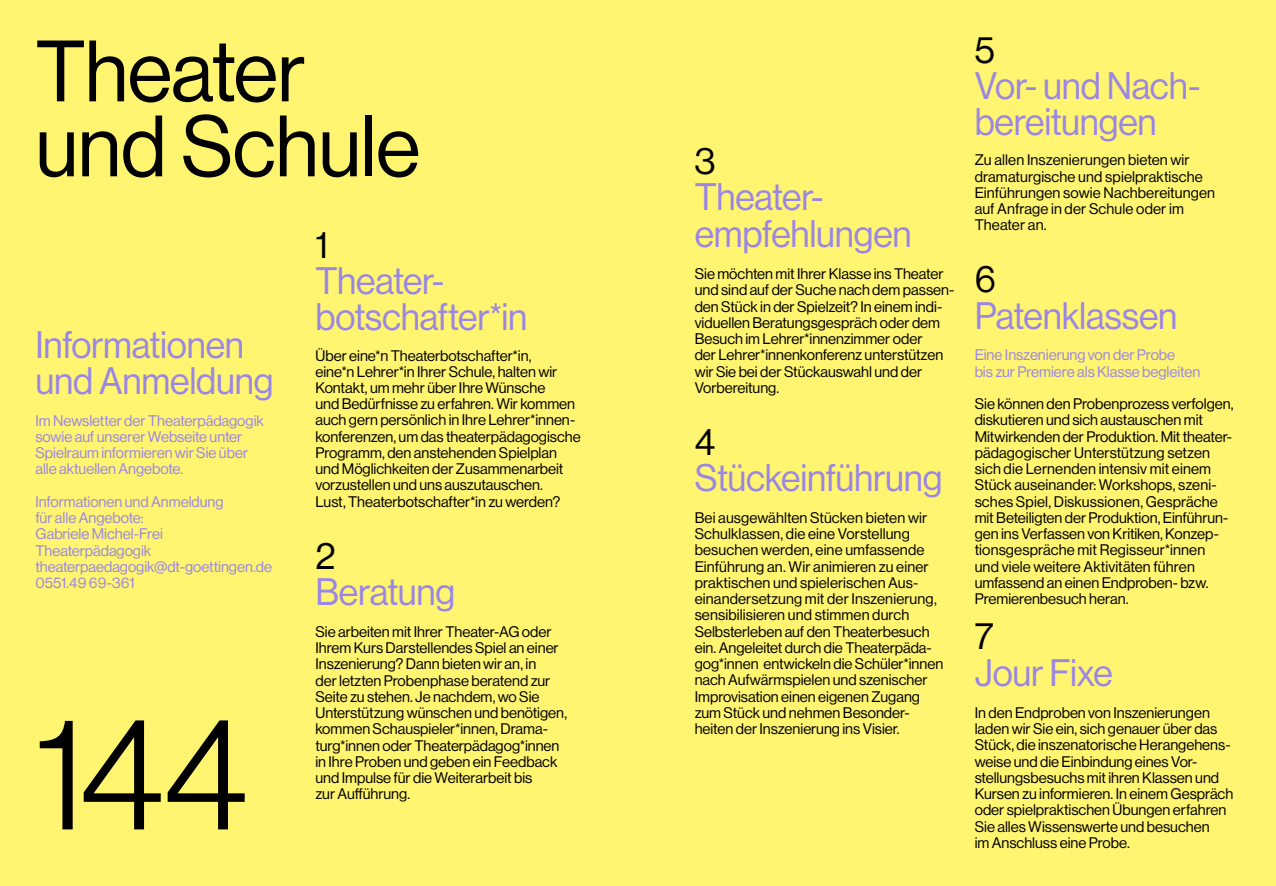
<style>
.page{position:relative;width:1276px;height:886px;background:#fff570}
.page>*{position:absolute;margin:0;border:0;box-sizing:border-box;transform-origin:0 0}
.t1{font:157.5px "N Haas Grotesk DS Std 45 Lt";color:#000}
.t2{font:85px/75px "N Haas Grotesk DS Std 55 Rg";letter-spacing:-.005em;color:#000}
.t3{font:37.5px/36.2px "N Haas Grotesk DS Std 55 Rg";letter-spacing:-.005em;color:#9a86e5}
.t4{font:37.5px "N Haas Grotesk DS Std 55 Rg";color:#000}
.t5{font:15px/16.2px "N Haas Grotesk DS Pro 55 Rg";color:#000}
.t6{font:15px/16.2px "N Haas Grotesk DS Pro 55 Rg";color:#9a86e5}
</style>
<div class="page">
<h2 class="t2" style="left:35px;top:35px;width:386px">Theater und Schule</h2>
<h3 class="t3" style="left:35px;top:327px;width:240px">Informationen und Anmeldung</h3>
<p class="t6" style="left:35px;top:412px;width:230px">Im Newsletter der Theaterpädagogik sowie auf unserer Webseite unter<br>Spielraum informieren wir Sie über alle aktuellen Angebote.</p>
<p class="t6" style="left:35px;top:493px;width:238px">Informationen und Anmeldung<br>für alle Angebote:<br>Gabriele Michel-Frei<br>Theaterpädagogik theaterpaedagogik@dt-goettingen.de<br>0551.49 69-361</p>
<h1 class="t1" style="left:35px;top:685px;width:215px">144</h1>
<h3 class="t4" style="left:315px;top:223px;width:14px">1</h3>
<h3 class="t3" style="left:315px;top:263px;width:213px">Theater&shy;botschafter*in</h3>
<p class="t5" style="left:315px;top:347px;width:267px">Über eine*n Theaterbotschafter*in,<br>eine*n Lehrer*in Ihrer Schule, halten wir Kontakt, um mehr über Ihre Wünsche<br>und Bedürfnisse zu erfahren. Wir kommen auch gern persönlich in Ihre Lehrer*innen&shy;konferenzen, um das theaterpädagogische Programm, den anstehenden Spielplan und Möglichkeiten der Zusammenarbeit vorzustellen und uns auszutauschen.<br>Lust, Theaterbotschafter*in zu werden?</p>
<h3 class="t4" style="left:315px;top:534px;width:22px">2</h3>
<h3 class="t3" style="left:315px;top:574px;width:141px">Beratung</h3>
<p class="t5" style="left:315px;top:623px;width:253px">Sie arbeiten mit Ihrer Theater-AG oder Ihrem Kurs Darstellendes Spiel an einer Inszenierung? Dann bieten wir an, in<br>der letzten Probenphase beratend zur Seite zu stehen. Je nachdem, wo Sie Unterstützung wünschen und benötigen, kommen Schauspieler*innen, Drama&shy;turg*innen oder Theaterpädagog*innen in Ihre Proben und geben ein Feedback und Impulse für die Weiterarbeit bis<br>zur Aufführung.</p>
<h3 class="t4" style="left:694px;top:140px;width:22px">3</h3>
<h3 class="t3" style="left:694px;top:179px;width:219px">Theater&shy;empfehlungen</h3>
<p class="t5" style="left:694px;top:266px;width:261px">Sie möchten mit Ihrer Klasse ins Theater und sind auf der Suche nach dem passen&shy;den Stück in der Spielzeit? In einem indi&shy;viduellen Beratungsgespräch oder dem Besuch im Lehrer*innenzimmer oder<br>der Lehrer*innenkonferenz unterstützen wir Sie bei der Stückauswahl und der Vorbereitung.</p>
<h3 class="t4" style="left:694px;top:420px;width:22px">4</h3>
<h3 class="t3" style="left:694px;top:460px;width:249px">Stückeinführung</h3>
<p class="t5" style="left:694px;top:510px;width:250px">Bei ausgewählten Stücken bieten wir Schulklassen, die eine Vorstellung besuchen werden, eine umfassende Einführung an. Wir animieren zu einer praktischen und spielerischen Aus&shy;einandersetzung mit der Inszenierung, sensibilisieren und stimmen durch Selbsterleben auf den Theaterbesuch ein. Angeleitet durch die Theaterpäda&shy;gog*innen entwickeln die Schüler*innen nach Aufwärmspielen und szenischer Improvisation einen eigenen Zugang zum Stück und nehmen Besonder&shy;heiten der Inszenierung ins Visier.</p>
<h3 class="t4" style="left:974px;top:28px;width:22px">5</h3>
<h3 class="t3" style="left:974px;top:68px;width:227px">Vor- und Nach&shy;bereitungen</h3>
<p class="t5" style="left:974px;top:152px;width:242px">Zu allen Inszenierungen bieten wir dramaturgische und spielpraktische<br>Einführungen sowie Nachbereitungen auf Anfrage in der Schule oder im<br>Theater an.</p>
<h3 class="t4" style="left:974px;top:258px;width:23px">6</h3>
<h3 class="t3" style="left:974px;top:298px;width:204px">Patenklassen</h3>
<p class="t6" style="left:974px;top:347px;width:227px">Eine Inszenierung von der Probe<br>bis zur Premiere als Klasse begleiten</p>
<p class="t5" style="left:974px;top:396px;width:260px">Sie können den Probenprozess verfolgen, diskutieren und sich austauschen mit Mitwirkenden der Produktion. Mit theater&shy;pädagogischer Unterstützung setzen sich die Lernenden intensiv mit einem Stück auseinander: Workshops, szeni&shy;sches Spiel, Diskussionen, Gespräche mit Beteiligten der Produktion, Einführun&shy;gen ins Verfassen von Kritiken, Konzep&shy;tionsgespräche mit Regisseur*innen<br>und viele weitere Aktivitäten führen umfassend an einen Endproben- bzw.<br>Premierenbesuch heran.</p>
<h3 class="t4" style="left:974px;top:615px;width:20px">7</h3>
<h3 class="t3" style="left:974px;top:655px;width:140px">Jour Fixe</h3>
<p class="t5" style="left:974px;top:704px;width:260px">In den Endproben von Inszenierungen laden wir Sie ein, sich genauer über das Stück, die inszenatorische Herangehens&shy;weise und die Einbindung eines Vor&shy;stellungsbesuchs mit ihren Klassen und Kursen zu informieren. In einem Gespräch oder spielpraktischen Übungen erfahren Sie alles Wissenswerte und besuchen<br>im Anschluss eine Probe.</p>
</div>
